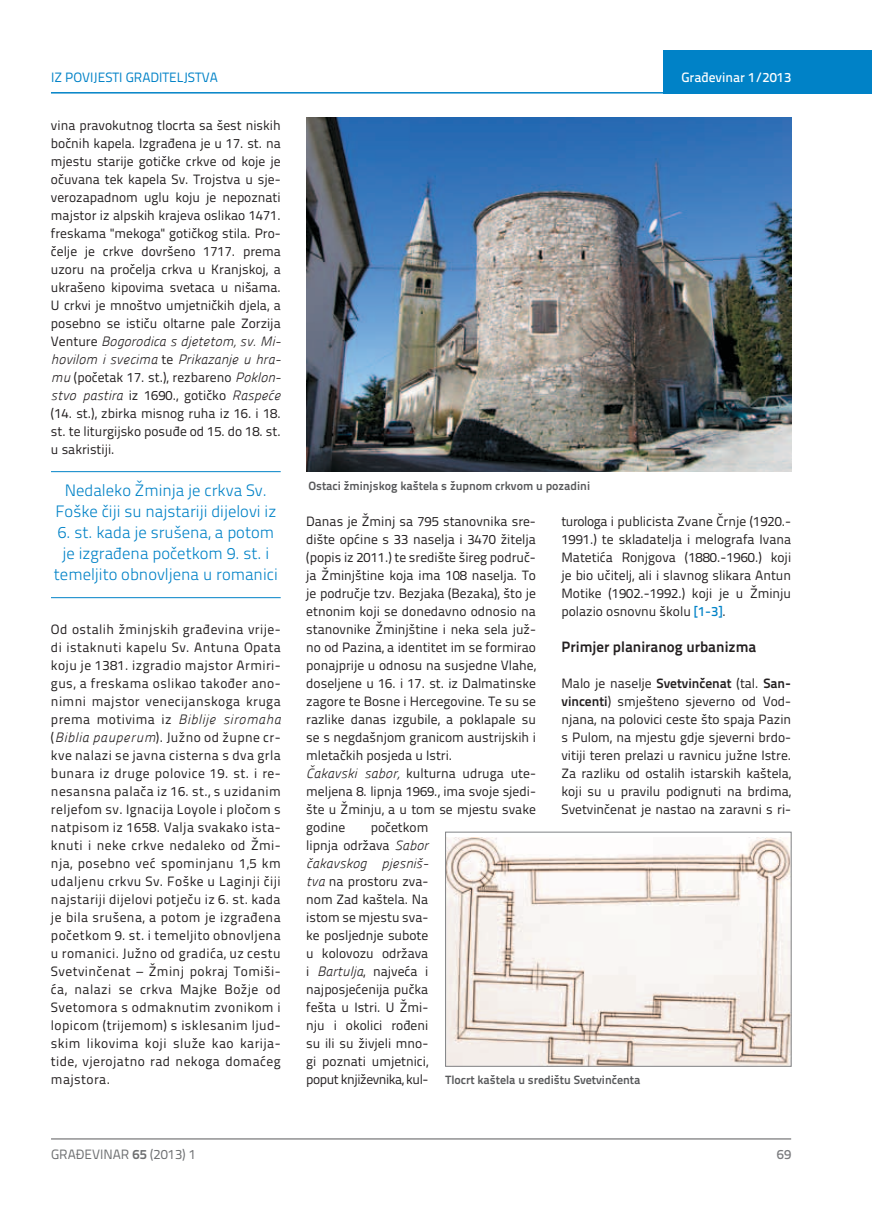
<style>
.page{position:relative;width:872px;height:1212px;background:#fff}
.page>*{position:absolute;margin:0;border:0;box-sizing:border-box;transform-origin:0 0}
.t1{font:300 16.5px/21px "Titillium Text 22 L";color:#0082c7;text-align:center}
.t2{font:700 15px "Titillium Text 22 L";color:#231f20}
.t3{font:13.5px/18px "Titillium Text 22 L";color:#231f20;text-align:justify}
.t4{font:italic 13.5px/18px "Panefresco 250 wt";color:#231f20}
.t5{font:13.5px "Titillium Text 22 L";color:#0082c7}
.t6{font:13.5px "Titillium Text 22 L";color:#6d6f71}
.t7{font:500 13.5px "Titillium Text 22 L";color:#fff}
.t8{font:500 13.5px "Titillium Text 22 L";color:#797a7d}
.t9{font:700 12px "Titillium Text 22 L";color:#58595b}
.s1{font-family:"Titillium Text 22 L";font-style:normal}
.s2{font-family:"Panefresco 250 wt";font-style:italic}
.s3{font-weight:500;color:#0082c7}
.s4{font-weight:700}
</style>
<div class="page">
<hr style="left:51px;top:1139px;width:740px;height:1px;background:#58595b">
<div style="left:663px;top:50px;width:209px;height:44px;background:#0082c7"></div>
<hr style="left:51px;top:92px;width:821px;height:2px;background:#0082c7">
<hr style="left:51px;top:471px;width:230px;height:1px;background:#0082c7">
<hr style="left:51px;top:597px;width:230px;height:1px;background:#0082c7">
<img style="left:306px;top:117px;width:485px;height:355px">
<img style="left:447px;top:837px;width:342px;height:227px">
<div style="left:445px;top:832px;width:346px;height:234px;border:1px solid #808285"></div>
<p class="t5" style="left:51px;top:68px;width:168px">IZ POVIJESTI GRADITELJSTVA</p>
<p class="t7" style="left:681px;top:67px;width:111px">Građevinar 1/2013</p>
<p class="t3" style="left:51px;top:115px;width:231px">vina pravokutnog tlocrta sa šest niskih bočnih kapela. Izgrađena je u 17. st. na mjestu starije gotičke crkve od koje je očuvana tek kapela Sv. Trojstva u sje&shy;verozapadnom uglu koju je nepoznati majstor iz alpskih krajeva oslikao 1471. freskama "mekoga" gotičkog stila. Pro&shy;čelje je crkve dovršeno 1717. prema uzoru na pročelja crkva u Kranjskoj, a ukrašeno kipovima svetaca u nišama.<br>U crkvi je mnoštvo umjetničkih djela, a posebno se ističu oltarne pale Zorzija</p>
<p class="t4" style="left:51px;top:331px;width:231px"><span class="s1">Venture</span> Bogorodica s djetetom, sv. Mi&shy;hovilom i svecima <span class="s1">te</span> Prikazanje u hra-</p>
<p class="t3" style="left:51px;top:367px;width:231px"><span class="s2">mu</span> (početak 17. st.), rezbareno <span class="s2">Poklon-</span></p>
<p class="t4" style="left:51px;top:385px;width:231px">stvo pastira <span class="s1">iz 1690., gotičko</span> Raspeće</p>
<p class="t3" style="left:51px;top:403px;width:231px">(14. st.), zbirka misnog ruha iz 16. i 18. st. te liturgijsko posuđe od 15. do 18. st. u sakristiji.</p>
<p class="t1" style="left:55px;top:479px;width:222px">Nedaleko Žminja je crkva Sv.<br>Foške čiji su najstariji dijelovi iz</p>
<p class="t1" style="left:54px;top:521px;width:225px">6. st. kada je srušena, a potom je izgrađena početkom 9. st. i temeljito obnovljena u romanici</p>
<p class="t9" style="left:308px;top:476px;width:283px">Ostaci žminjskog kaštela s župnom crkvom u pozadini</p>
<p class="t3" style="left:561px;top:511px;width:231px">turologa i publicista Zvane Črnje (1920.- 1991.) te skladatelja i melografa Ivana Matetića Ronjgova (1880.-1960.) koji je bio učitelj, ali i slavnog slikara Antun Motike (1902.-1992.) koji je u Žminju polazio osnovnu školu <span class="s3">[1-3]</span>.</p>
<p class="t2" style="left:561px;top:635px;width:196px">Primjer planiranog urbanizma</p>
<p class="t3" style="left:561px;top:673px;width:231px">Malo je naselje <span class="s4">Svetvinčenat</span> (tal. <span class="s4">San&shy;vincenti</span>) smješteno sjeverno od Vod&shy;njana, na polovici ceste što spaja Pazin s Pulom, na mjestu gdje sjeverni brdo&shy;vitiji teren prelazi u ravnicu južne Istre.<br>Za razliku od ostalih istarskih kaštela, koji su u pravilu podignuti na brdima, Svetvinčenat je nastao na zaravni s ri-</p>
<p class="t3" style="left:306px;top:511px;width:231px;text-align:left">Danas je Žminj sa 795 stanovnika sre&shy;dište općine s 33 naselja i 3470 žitelja (popis iz 2011.) te središte šireg područ&shy;ja Žminjštine koja ima 108 naselja. To je područje tzv. Bezjaka (Bezaka), što je etnonim koji se donedavno odnosio na stanovnike Žminjštine i neka sela juž&shy;no od Pazina, a identitet im se formirao ponajprije u odnosu na susjedne Vlahe, doseljene u 16. i 17. st. iz Dalmatinske zagore te Bosne i Hercegovine. Te su se razlike danas izgubile, a poklapale su se s negdašnjom granicom austrijskih i mletačkih posjeda u Istri.<br><span class="s2">Čakavski sabor,</span> kulturna udruga ute&shy;meljena 8. lipnja 1969., ima svoje sjedi&shy;šte u Žminju, a u tom se mjestu svake godine</p>
<p class="t3" style="left:51px;top:619px;width:231px">Od ostalih žminjskih građevina vrije&shy;di istaknuti kapelu Sv. Antuna Opata koju je 1381. izgradio majstor Armiri&shy;gus, a freskama oslikao također ano&shy;nimni majstor venecijanskoga kruga prema motivima iz <span class="s2">Biblije siromaha </span>(<span class="s2">Biblia pauperum</span>). Južno od župne cr&shy;kve nalazi se javna cisterna s dva grla bunara iz druge polovice 19. st. i re&shy;nesansna palača iz 16. st., s uzidanim reljefom sv. Ignacija Loyole i pločom s natpisom iz 1658. Valja svakako ista&shy;knuti i neke crkve nedaleko od Žmi&shy;nja, posebno već spominjanu 1,5 km udaljenu crkvu Sv. Foške u Laginji čiji najstariji dijelovi potječu iz 6. st. kada je bila srušena, a potom je izgrađena početkom 9. st. i temeljito obnovljena u romanici. Južno od gradića, uz cestu Svetvinčenat – Žminj pokraj Tomiši&shy;ća, nalazi se crkva Majke Božje od Svetomora s odmaknutim zvonikom i lopicom (trijemom) s isklesanim ljud&shy;skim likovima koji služe kao karija&shy;tide, vjerojatno rad nekoga domaćeg majstora.</p>
<p class="t3" style="left:306px;top:817px;width:124px;text-align:right">početkom<br>lipnja održava <span class="s2">Sabor</span></p>
<p class="t4" style="left:306px;top:854px;width:124px">čakavskog pjesniš-</p>
<p class="t3" style="left:306px;top:872px;width:124px"><span class="s2">tva</span> na prostoru zva&shy;nom Zad kaštela. Na istom se mjestu sva&shy;ke posljednje subote u kolovozu održava i <span class="s2">Bartulja</span>, najveća i najposjećenija pučka fešta u Istri. U Žmi&shy;nju i okolici rođeni su ili su živjeli mno&shy;gi poznati umjetnici, poput književnika, kul-</p>
<p class="t9" style="left:445px;top:1071px;width:196px">Tlocrt kaštela u središtu Svetvinčenta</p>
<p class="t6" style="left:51px;top:1144px;width:146px">GRAĐEVINAR <span class="s4">65</span> (2013) 1</p>
<p class="t8" style="left:777px;top:1144px;width:16px">69</p>
</div>
